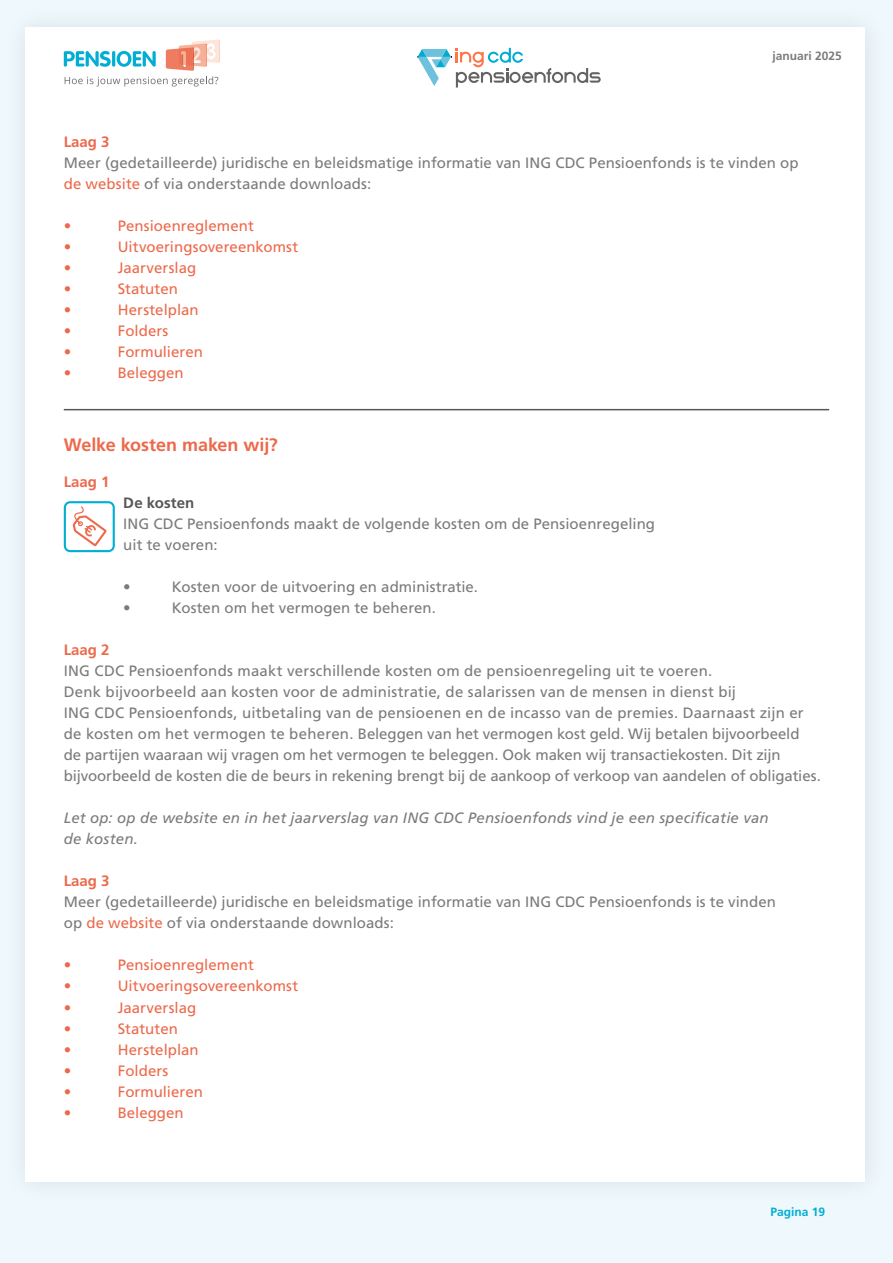
<style>
.page{position:relative;width:893px;height:1263px;background:#eff8fc}
.page>*{position:absolute;margin:0;border:0;box-sizing:border-box;transform-origin:0 0}
.t1{font:700 18px "Frutiger LT Std";letter-spacing:-.005em;color:#ed694b}
.t2{font:15px/21px "Frutiger LT Std";letter-spacing:.005em;color:#7c7b7b}
.t3{font:15px "Frutiger LT Std";letter-spacing:.005em;color:#ed694b}
.t4{font:italic 15px/21px "Frutiger LT Std";letter-spacing:.015em;color:#7c7b7b}
.t5{font:700 15px "Frutiger LT Std";color:#ed694b}
.t6{font:700 15px "Frutiger LT Std";letter-spacing:.005em;color:#575756}
.t7{font:700 12px "Frutiger LT Std";color:#7c7b7b}
.t8{font:700 12px "Frutiger LT Std";color:#00afd3}
.s1{color:#ed694b}
</style>
<div class="page">
<div style="left:26px;top:28px;width:839px;height:1154px;background:#fff"></div>
<svg style="left:418px;top:48px;width:183px;height:40px"></svg>
<svg style="left:64px;top:40px;width:156px;height:47px"></svg>
<hr style="left:64px;top:409px;width:765px;height:1px;background:#575756">
<svg style="left:64px;top:501px;width:51px;height:51px"></svg>
<p class="t7" style="left:773px;top:49px;width:71px">januari 2 025</p>
<p class="t5" style="left:64px;top:133px;width:47px">Laag 3</p>
<p class="t2" style="left:64px;top:153px;width:736px">Meer (gedetailleerde) juridische en beleidsmatige informatie van ING CDC Pensioenfonds is te vinden op <span class="s1">de website</span> of via onderstaande downloads:</p>
<p class="t3" style="left:64px;top:217px;width:9px">•</p>
<p class="t3" style="left:118px;top:217px;width:138px">Pensioenreglement</p>
<p class="t3" style="left:64px;top:238px;width:9px">•</p>
<p class="t3" style="left:118px;top:238px;width:182px">Uitvoeringsovereenkomst</p>
<p class="t3" style="left:64px;top:259px;width:9px">•</p>
<p class="t3" style="left:118px;top:259px;width:80px">Jaarverslag</p>
<p class="t3" style="left:64px;top:280px;width:9px">•</p>
<p class="t3" style="left:118px;top:280px;width:62px">Statuten</p>
<p class="t3" style="left:64px;top:301px;width:9px">•</p>
<p class="t3" style="left:118px;top:301px;width:82px">Herstelplan</p>
<p class="t3" style="left:64px;top:322px;width:9px">•</p>
<p class="t3" style="left:118px;top:322px;width:52px">Folders</p>
<p class="t3" style="left:64px;top:343px;width:9px">•</p>
<p class="t3" style="left:118px;top:343px;width:87px">Formulieren</p>
<p class="t3" style="left:64px;top:364px;width:9px">•</p>
<p class="t3" style="left:118px;top:364px;width:67px">Beleggen</p>
<p class="t1" style="left:64px;top:435px;width:216px">Welke kosten maken wij?</p>
<p class="t5" style="left:64px;top:473px;width:47px">Laag 1</p>
<p class="t6" style="left:123px;top:494px;width:73px">De kosten</p>
<p class="t2" style="left:123px;top:514px;width:533px">ING CDC Pensioenfonds maakt de volgende kosten om de Pensioenregeling uit te voeren:</p>
<p class="t2" style="left:123px;top:577px;width:9px">•</p>
<p class="t2" style="left:172px;top:577px;width:308px">Kosten voor de uitvoering en administratie.</p>
<p class="t2" style="left:123px;top:598px;width:9px">•</p>
<p class="t2" style="left:172px;top:598px;width:266px">Kosten om het vermogen te beheren.</p>
<p class="t5" style="left:64px;top:641px;width:47px">Laag 2</p>
<p class="t2" style="left:64px;top:661px;width:759px">ING CDC Pensioenfonds maakt verschillende kosten om de pensioenregeling uit te voeren.<br>Denk bijvoorbeeld aan kosten voor de administratie, de salarissen van de mensen in dienst bij<br>ING CDC Pensioenfonds, uitbetaling van de pensioenen en de incasso van de premies. Daarnaast zijn er de kosten om het vermogen te beheren. Beleggen van het vermogen kost geld. Wij betalen bijvoorbeeld<br>de partijen waaraan wij vragen om het vermogen te beleggen. Ook maken wij transactiekosten. Dit zijn bijvoorbeeld de kosten die de beurs in rekening brengt bij de aankoop of verkoop van aandelen of obligaties.</p>
<p class="t4" style="left:64px;top:808px;width:706px">Let op: op de website en in het jaarverslag van ING CDC Pensioenfonds vind je een specificatie van de kosten.</p>
<p class="t5" style="left:64px;top:872px;width:47px">Laag 3</p>
<p class="t2" style="left:64px;top:892px;width:714px">Meer (gedetailleerde) juridische en beleidsmatige informatie van ING CDC Pensioenfonds is te vinden op <span class="s1">de website</span> of via onderstaande downloads:</p>
<p class="t3" style="left:64px;top:956px;width:9px">•</p>
<p class="t3" style="left:118px;top:956px;width:138px">Pensioenreglement</p>
<p class="t3" style="left:64px;top:977px;width:9px">•</p>
<p class="t3" style="left:118px;top:977px;width:182px">Uitvoeringsovereenkomst</p>
<p class="t3" style="left:64px;top:998px;width:9px">•</p>
<p class="t3" style="left:118px;top:998px;width:80px">Jaarverslag</p>
<p class="t3" style="left:64px;top:1019px;width:9px">•</p>
<p class="t3" style="left:118px;top:1019px;width:62px">Statuten</p>
<p class="t3" style="left:64px;top:1040px;width:9px">•</p>
<p class="t3" style="left:118px;top:1040px;width:82px">Herstelplan</p>
<p class="t3" style="left:64px;top:1061px;width:9px">•</p>
<p class="t3" style="left:118px;top:1061px;width:52px">Folders</p>
<p class="t3" style="left:64px;top:1082px;width:9px">•</p>
<p class="t3" style="left:118px;top:1082px;width:87px">Formulieren</p>
<p class="t3" style="left:64px;top:1103px;width:9px">•</p>
<p class="t3" style="left:118px;top:1103px;width:67px">Beleggen</p>
<p class="t8" style="left:770px;top:1205px;width:56px">Pagina 19</p>
</div>
